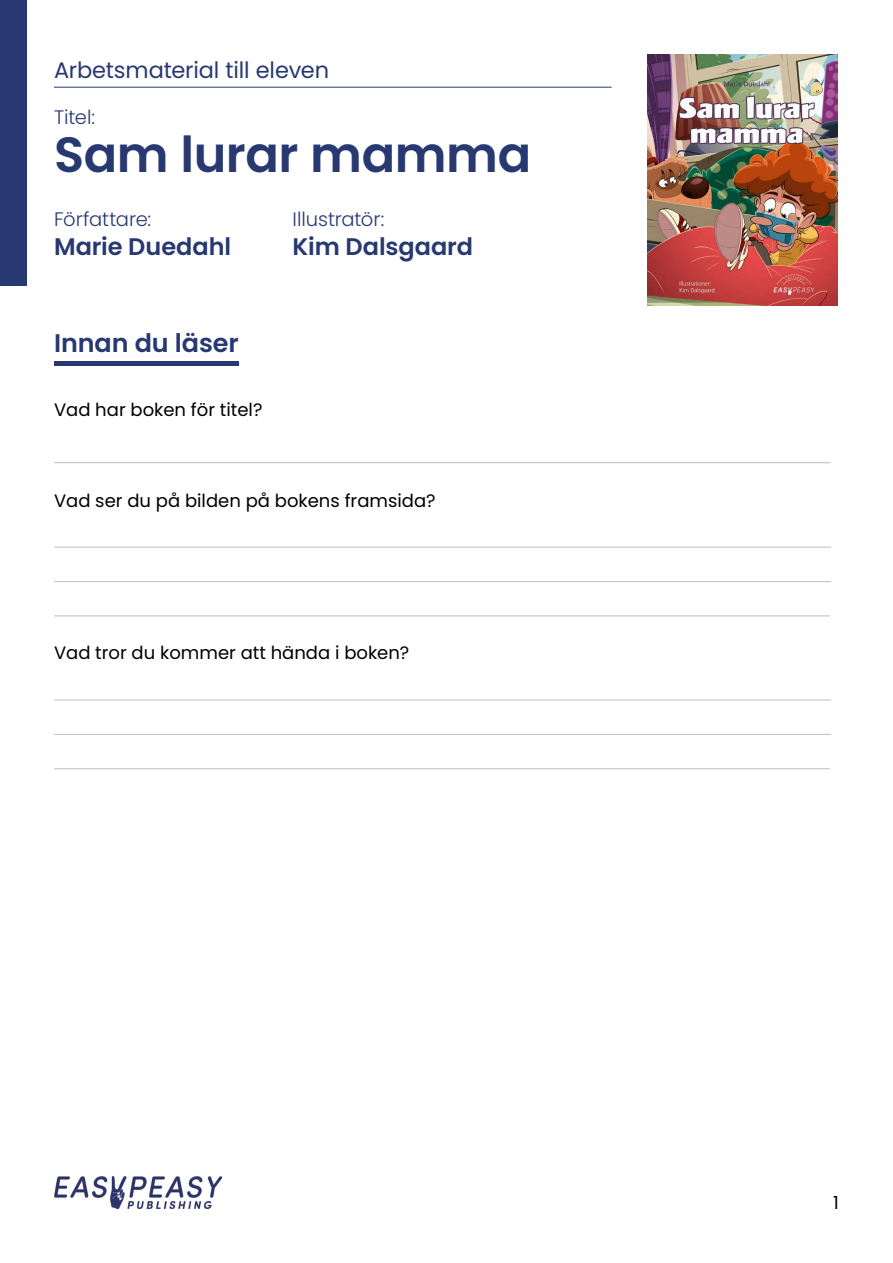
<style>
.page{position:relative;width:893px;height:1263px;background:#fff}
.page>*{position:absolute;margin:0;border:0;box-sizing:border-box;transform-origin:0 0}
.t1{font:600 49.5px "Poppins";letter-spacing:-.01em;color:#283972}
.t2{font:600 25.5px "Poppins";letter-spacing:-.005em;color:#283972}
.t3{font:600 24px "Poppins";letter-spacing:-.005em;color:#283972}
.t4{font:22.5px "Poppins";letter-spacing:-.005em;color:#283972}
.t5{font:300 19.5px "Poppins";color:#283972}
.t6{font:18px "Poppins";color:#000}
</style>
<div class="page">
<img style="left:54px;top:1177px;width:167px;height:32px">
<hr style="left:54px;top:87px;width:558px;height:1px;background:#283972">
<img style="left:648px;top:54px;width:189px;height:252px">
<div style="left:0;top:0;width:27px;height:285px;background:#283972"></div>
<hr style="left:54px;top:462px;width:777px;height:1px;background:#bcbec0">
<hr style="left:54px;top:547px;width:777px;height:1px;background:#bcbec0">
<hr style="left:54px;top:699px;width:777px;height:1px;background:#bcbec0">
<hr style="left:54px;top:581px;width:777px;height:1px;background:#bcbec0">
<hr style="left:54px;top:734px;width:777px;height:1px;background:#bcbec0">
<hr style="left:54px;top:361px;width:184px;height:4px;background:#283972">
<hr style="left:54px;top:615px;width:776px;height:1px;background:#bcbec0">
<hr style="left:54px;top:768px;width:776px;height:1px;background:#bcbec0">
<p class="t4" style="left:54px;top:57px;width:277px">Arbetsmaterial till eleven</p>
<p class="t5" style="left:54px;top:106px;width:43px">Titel:</p>
<h1 class="t1" style="left:54px;top:126px;width:479px">Sam lurar mamma</h1>
<p class="t5" style="left:54px;top:208px;width:99px">Författare:</p>
<h3 class="t3" style="left:54px;top:233px;width:179px">Marie Duedahl</h3>
<p class="t5" style="left:292px;top:208px;width:93px">Illustratör:</p>
<h3 class="t3" style="left:292px;top:233px;width:182px">Kim Dalsgaard</h3>
<h2 class="t2" style="left:54px;top:329px;width:186px">Innan du läser</h2>
<p class="t6" style="left:54px;top:399px;width:210px">Vad har boken för titel?</p>
<p class="t6" style="left:54px;top:490px;width:383px">Vad ser du på bilden på bokens framsida?</p>
<p class="t6" style="left:54px;top:643px;width:357px">Vad tror du kommer att hända i boken?</p>
<p class="t6" style="left:833px;top:1192px;width:7px">1</p>
</div>
